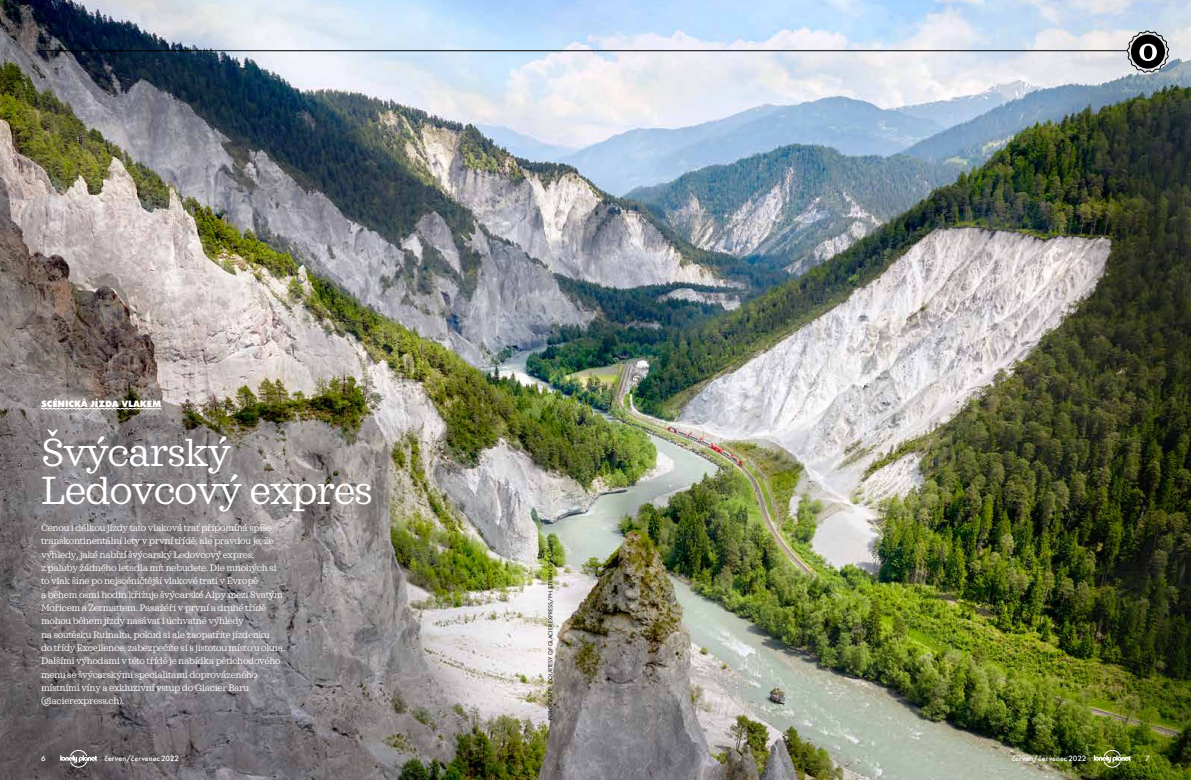
<style>
.page{position:relative;width:1191px;height:780px;background:#fff}
.page>*{position:absolute;margin:0;border:0;box-sizing:border-box;transform-origin:0 0}
.t1{font:40px/38px "Sagona";letter-spacing:-.035em;color:#fff}
.t2{font:9.5px/13.3px "Sagona";letter-spacing:-.035em;color:#fff}
.t3{font:800 9.5px "Futura PT";letter-spacing:-.01em;color:#fff}
.t4{font:500 8px "Futura PT";letter-spacing:.01em;color:#fff}
.t5{font:6px "Futura PT";letter-spacing:.01em;color:#000}
</style>
<div class="page">
<img style="left:0;top:0;width:1191px;height:780px">
<svg style="left:41px;top:408px;width:121px;height:1px"></svg>
<svg style="left:1093px;top:749px;width:37px;height:18px"></svg>
<svg style="left:60px;top:749px;width:37px;height:18px"></svg>
<hr style="left:41px;top:50px;width:554px;height:1px;background:#000">
<hr style="left:595px;top:50px;width:532px;height:1px;background:#000">
<svg style="left:1126px;top:30px;width:43px;height:44px;background:#727477"></svg>
<p class="t3" style="left:41px;top:397px;width:122px">SCÉNICKÁ JÍZDA VLAKEM</p>
<h1 class="t1" style="left:41px;top:434px;width:333px">Švýcarský<br>Ledovcový expres</h1>
<p class="t2" style="left:41px;top:521px;width:245px">Cenou i délkou jízdy tato vlaková trať připomíná spíše transkontinentální lety v první třídě, ale pravdou je, že výhledy, jaké nabízí švýcarský Ledovcový expres,<br>z paluby žádného letadla mít nebudete. Dle mnohých si to vlak šine po nejscéničtější vlakové trati v Evropě<br>a během osmi hodin křižuje švýcarské Alpy mezi Svatým Mořicem a Zermattem. Pasažéři v první a druhé třídě mohou během jízdy nasávat i úchvatné výhledy<br>na soutěsku Ruinalta, pokud si ale zaopatříte jízdenku<br>do třídy Excellence, zabezpečíte si s jistotou místo u okna.<br>Dalšími výhodami v této třídě je nabídka pětichodového menu se švýcarskými specialitami doprovázeného místními víny a exkluzivní vstup do Glacier Baru (glacierexpress.ch).</p>
<p class="t5" style="left:547px;top:720px;width:182px;rotate:-90deg">FOTOGRAFIE: COURTESY OF GLACIER EXPRESS/PH. STEFAN SCHLUMPF</p>
<p class="t4" style="left:41px;top:753px;width:6px">6</p>
<p class="t4" style="left:104px;top:753px;width:76px">červen/červenec 2022</p>
<p class="t4" style="left:1011px;top:753px;width:76px">červen/červenec 2022</p>
<p class="t4" style="left:1145px;top:753px;width:6px">7</p>
</div>
